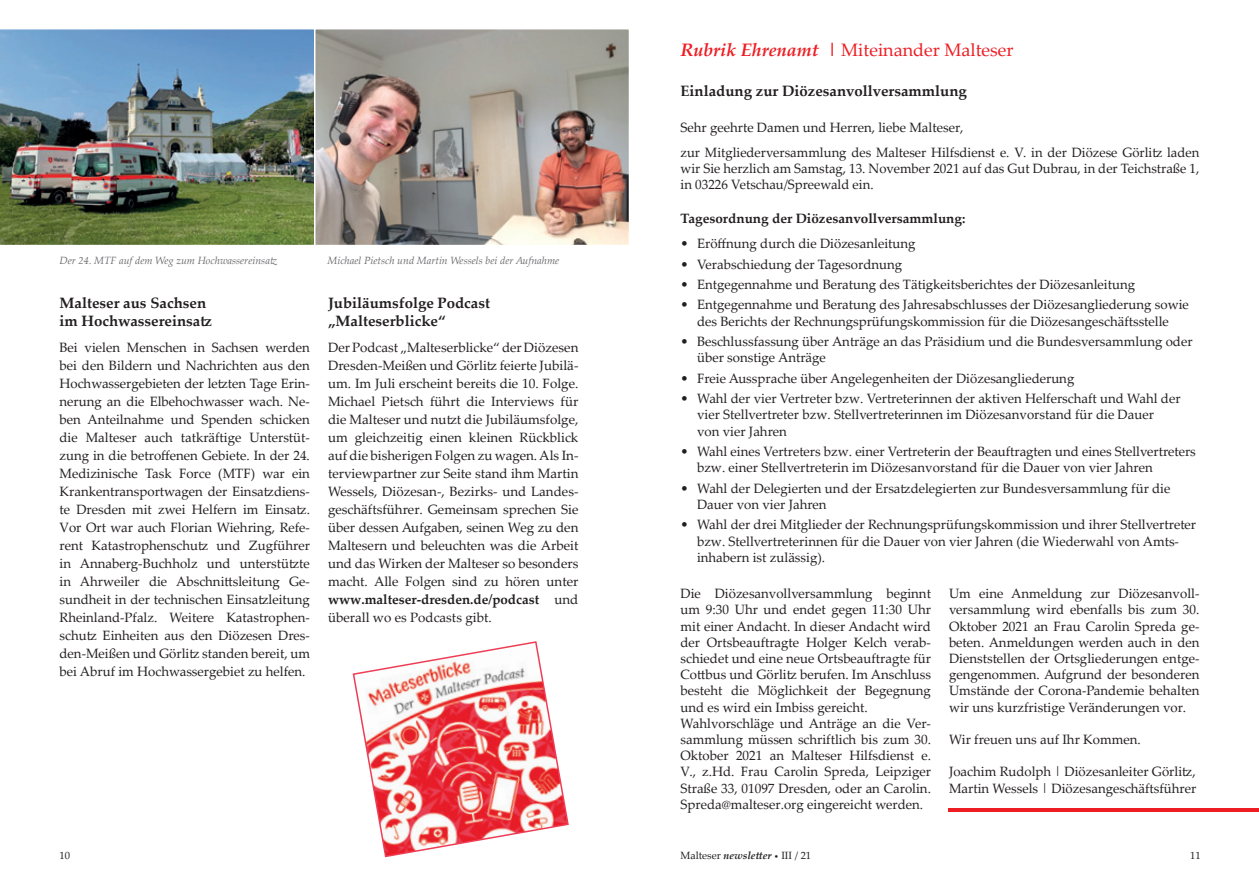
<style>
.page{position:relative;width:1259px;height:893px;background:#fff}
.page>*{position:absolute;margin:0;border:0;box-sizing:border-box;transform-origin:0 0}
.t1{font:18px "Palatino Linotype";color:#ee1d23}
.t2{font:700 15px/18px "Palatino Linotype";color:#231f20}
.t3{font:13.5px/18px "Palatino Linotype";color:#231f20}
.t4{font:700 13.5px "Palatino Linotype";color:#231f20}
.t5{font:italic 10.5px "Palatino Linotype";color:#6c6d70}
.t6{font:10.5px "Palatino Linotype";color:#231f20}
.s1{font-weight:700}
.s2{font-weight:700;font-style:italic}
.s3{font-size:7.5px}
</style>
<div class="page">
<hr style="left:948px;top:808px;width:311px;height:3px;background:#ee1d23">
<img style="left:0;top:29px;width:314px;height:216px">
<img style="left:317px;top:31px;width:310px;height:212px">
<div style="left:314px;top:28px;width:316px;height:218px;border:2px solid #fff"></div>
<svg style="left:352px;top:641px;width:217px;height:217px"></svg>
<p class="t5" style="left:60px;top:253px;width:219px">Der 24. MTF auf dem Weg zum Hochwassereinsatz</p>
<p class="t5" style="left:327px;top:253px;width:233px">Michael Pietsch und Martin Wessels bei der Aufnahme</p>
<p class="t2" style="left:60px;top:293px;width:154px">Malteser aus Sachsen im Hochwassereinsatz</p>
<p class="t3" style="left:60px;top:338px;width:252px;text-align:justify">Bei vielen Menschen in Sachsen werden bei den Bildern und Nachrichten aus den Hochwassergebieten der letzten Tage Erin&shy;nerung an die Elbehochwasser wach. Ne&shy;ben Anteilnahme und Spenden schicken die Malteser auch tatkräftige Unterstüt&shy;zung in die betroffenen Gebiete. In der 24.<br>Medizinische Task Force (MTF) war ein Krankentransportwagen der Einsatzdiens&shy;te Dresden mit zwei Helfern im Einsatz.<br>Vor Ort war auch Florian Wiehring, Refe&shy;rent Katastrophenschutz und Zugführer in Annaberg-Buchholz und unterstützte in Ahrweiler die Abschnittsleitung Ge&shy;sundheit in der technischen Einsatzleitung Rheinland-Pfalz. Weitere Katastrophen&shy;schutz Einheiten aus den Diözesen Dres&shy;den-Meißen und Görlitz standen bereit, um bei Abruf im Hochwassergebiet zu helfen.</p>
<p class="t2" style="left:328px;top:293px;width:164px">Jubiläumsfolge Podcast „Malteserblicke“</p>
<p class="t3" style="left:328px;top:338px;width:252px;text-align:justify">Der Podcast „Malteserblicke“ der Diözesen Dresden-Meißen und Görlitz feierte Jubilä&shy;um. Im Juli erscheint bereits die 10. Folge.<br>Michael Pietsch führt die Interviews für die Malteser und nutzt die Jubiläumsfolge, um gleichzeitig einen kleinen Rückblick auf die bisherigen Folgen zu wagen. Als In&shy;terviewpartner zur Seite stand ihm Martin Wessels, Diözesan-, Bezirks- und Landes&shy;geschäftsführer. Gemeinsam sprechen Sie über dessen Aufgaben, seinen Weg zu den Maltesern und beleuchten was die Arbeit und das Wirken der Malteser so besonders macht. Alle Folgen sind zu hören unter <span class="s1">www.malteser-dresden.de/podcast</span> und überall wo es Podcasts gibt.</p>
<h1 class="t1" style="left:680px;top:37px;width:335px"><span class="s2">Rubrik Ehrenamt |</span> Miteinander Malteser</h1>
<p class="t2" style="left:680px;top:81px;width:288px">Einladung zur Diözesanvollversammlung</p>
<p class="t3" style="left:680px;top:115px;width:520px;line-height:24.8px">Sehr geehrte Damen und Herren, liebe Malteser,<br>zur Mitgliederversammlung des Malteser Hilfsdienst e. V. in der Diözese Görlitz laden</p>
<p class="t3" style="left:680px;top:160px;width:520px;line-height:16.2px">wir Sie herzlich am Samstag, 13. November 2021 auf das Gut Dubrau, in der Teichstraße 1, in 03226 Vetschau/Spreewald ein.</p>
<p class="t4" style="left:680px;top:209px;width:286px">Tagesordnung der Diözesanvollversammlung:</p>
<p class="t3" style="left:680px;top:234px;width:237px">• Eröffnung durch die Diözesanleitung</p>
<p class="t3" style="left:680px;top:254px;width:223px">• Verabschiedung der Tagesordnung</p>
<p class="t3" style="left:680px;top:275px;width:456px">• Entgegennahme und Beratung des Tätigkeitsberichtes der Diözesanleitung</p>
<p class="t3" style="left:680px;top:296px;width:510px;line-height:16.2px;text-align:center">• Entgegennahme und Beratung des Jahresabschlusses der Diözesangliederung sowie des Berichts der Rechnungsprüfungskommission für die Diözesangeschäftsstelle</p>
<p class="t3" style="left:697px;top:333px;width:497px;line-height:16.2px;text-indent:-16px">• Beschlussfassung über Anträge an das Präsidium und die Bundesversammlung oder über sonstige Anträge</p>
<p class="t3" style="left:680px;top:369px;width:395px">• Freie Aussprache über Angelegenheiten der Diözesangliederung</p>
<p class="t3" style="left:697px;top:390px;width:485px;line-height:16.2px;text-indent:-16px">• Wahl der vier Vertreter bzw. Vertreterinnen der aktiven Helferschaft und Wahl der vier Stellvertreter bzw. Stellvertreterinnen im Diözesanvorstand für die Dauer<br>von vier Jahren</p>
<p class="t3" style="left:697px;top:443px;width:500px;line-height:16.2px;text-indent:-16px">• Wahl eines Vertreters bzw. einer Vertreterin der Beauftragten und eines Stellvertreters bzw. einer Stellvertreterin im Diözesanvorstand für die Dauer von vier Jahren</p>
<p class="t3" style="left:697px;top:479px;width:475px;line-height:16.2px;text-indent:-16px">• Wahl der Delegierten und der Ersatzdelegierten zur Bundesversammlung für die<br>Dauer von vier Jahren</p>
<p class="t3" style="left:697px;top:516px;width:500px;line-height:16.2px;text-indent:-16px">• Wahl der drei Mitglieder der Rechnungsprüfungskommission und ihrer Stellvertreter bzw. Stellvertreterinnen für die Dauer von vier Jahren (die Wiederwahl von Amts&shy;inhabern ist zulässig).</p>
<p class="t3" style="left:680px;top:585px;width:252px;line-height:16.2px">Die Diözesanvollversammlung beginnt um 9:30 Uhr und endet gegen 11:30 Uhr mit einer Andacht. In dieser Andacht wird der Ortsbeauftragte Holger Kelch verab&shy;schiedet und eine neue Ortsbeauftragte für Cottbus und Görlitz berufen. Im Anschluss besteht die Möglichkeit der Begegnung und es wird ein Imbiss gereicht.<br>Wahlvorschläge und Anträge an die Ver&shy;sammlung müssen schriftlich bis zum 30.<br>Oktober 2021 an Malteser Hilfsdienst e.<br>V., z.Hd. Frau Carolin Spreda, Leipziger Straße 33, 01097 Dresden, oder an Carolin.<br>Spreda@malteser.org eingereicht werden.</p>
<p class="t3" style="left:949px;top:585px;width:252px;line-height:16.2px;text-align:justify">Um eine Anmeldung zur Diözesanvoll&shy;versammlung wird ebenfalls bis zum 30.<br>Oktober 2021 an Frau Carolin Spreda ge&shy;beten. Anmeldungen werden auch in den Dienststellen der Ortsgliederungen entge&shy;gengenommen. Aufgrund der besonderen Umstände der Corona-Pandemie behalten wir uns kurzfristige Veränderungen vor.</p>
<p class="t3" style="left:949px;top:730px;width:193px">Wir freuen uns auf Ihr Kommen.</p>
<p class="t3" style="left:949px;top:763px;width:249px;line-height:16.2px">Joachim Rudolph | Diözesanleiter Görlitz,<br>Martin Wessels | Diözesangeschäftsführer</p>
<p class="t6" style="left:680px;top:848px;width:132px">Malteser <span class="s2">newsletter</span> <span class="s3">•</span> III / 21</p>
<p class="t6" style="left:60px;top:848px;width:12px">10</p>
<p class="t6" style="left:1190px;top:848px;width:12px">11</p>
</div>
